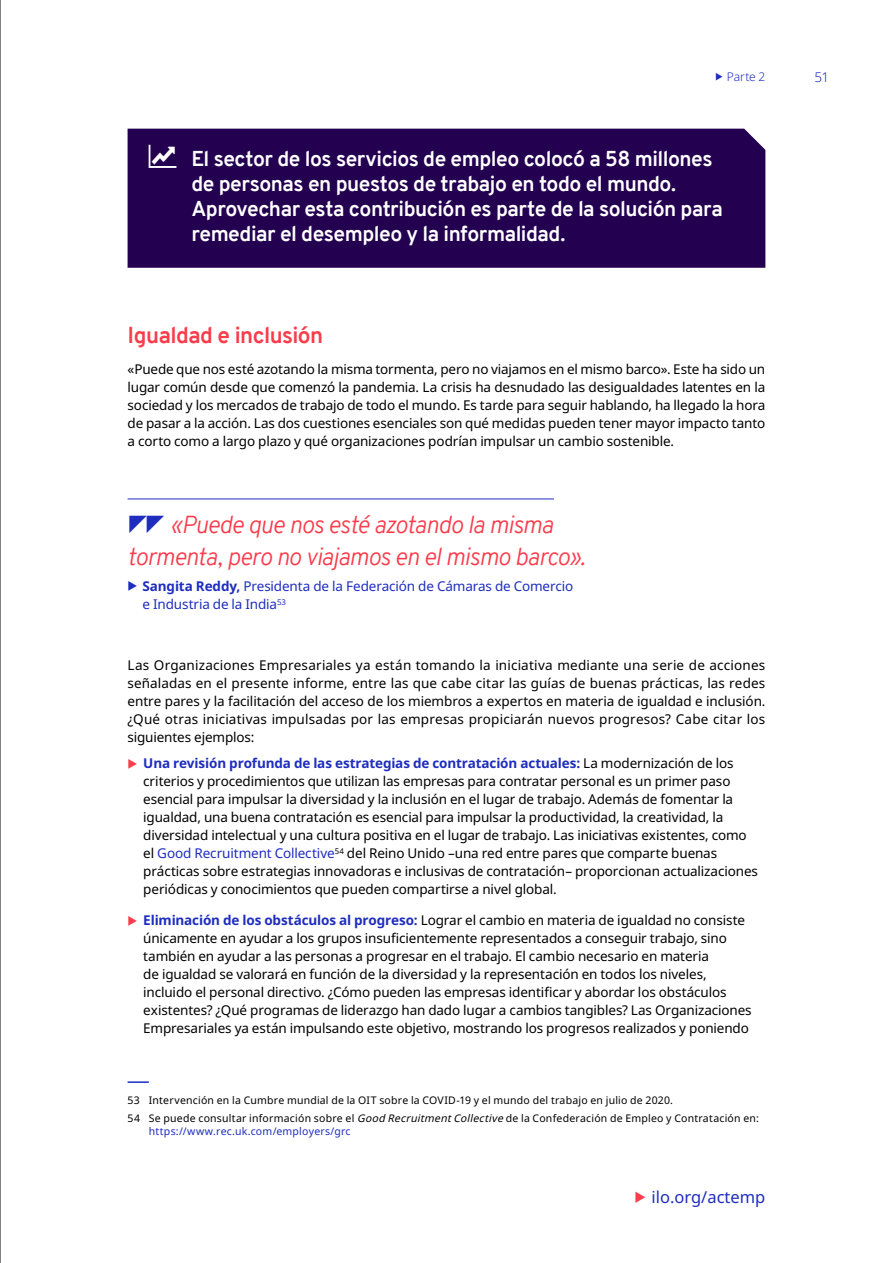
<style>
.page{position:relative;width:893px;height:1263px;background:#fff}
.page>*{position:absolute;margin:0;border:0;box-sizing:border-box;transform-origin:0 0}
.t1{font:italic 300 24px/31.5px "Overpass";letter-spacing:-.035em;color:#fa3c4b;text-align:center}
.t2{font:700 22.5px "Overpass";letter-spacing:-.025em;color:#fa3c4b}
.t3{font:700 21px/25.2px "Overpass";letter-spacing:-.025em;color:#fff}
.t4{font:16.5px "Noto Sans";color:#1e2dbe}
.t5{font:13.5px/18px "Noto Sans";letter-spacing:-.01em;color:#000;text-align:justify}
.t6{font:13.5px/18px "Noto Sans";letter-spacing:-.01em;color:#1e2dbe}
.t7{font:300 13.5px "Noto Sans";color:#1e2dbe}
.t8{font:300 12px "Noto Sans";letter-spacing:-.01em;color:#1e2dbe}
.t9{font:10.5px/17.7px "Noto Sans";letter-spacing:.02em;color:#000}
.t10{font:10.5px "Noto Sans";letter-spacing:.02em;color:#1e2dbe}
.s1{font-weight:700}
.s2{font-weight:700;color:#1e2dbe}
.s3{color:#1e2dbe}
.s4{font-style:italic}
</style>
<div class="page">
<div style="left:128px;top:129px;width:637px;height:139px;background:#230050"></div>
<hr style="left:128px;top:499px;width:426px;height:1px;background:#1e2dbe">
<hr style="left:128px;top:1081px;width:21px;height:2px;background:#1e2dbe">
<hr style="left:0;top:0;width:1px;height:1263px;background:#000">
<svg style="left:149px;top:144px;width:28px;height:24px"></svg>
<p class="t8" style="left:727px;top:68px;width:40px">Parte 2</p>
<p class="t7" style="left:814px;top:67px;width:16px">51</p>
<h3 class="t3" style="left:191px;top:146px;width:533px">El sector de los servicios de empleo colocó a 58 millones de personas en puestos de trabajo en todo el mundo.<br>Aprovechar esta contribución es parte de la solución para remediar el desempleo y la informalidad.</h3>
<h2 class="t2" style="left:128px;top:319px;width:197px">Igualdad e inclusión</h2>
<p class="t5" style="left:128px;top:360px;width:639px">«Puede que nos esté azotando la misma tormenta, pero no viajamos en el mismo barco». Este ha sido un lugar común desde que comenzó la pandemia. La crisis ha desnudado las desigualdades latentes en la sociedad y los mercados de trabajo de todo el mundo. Es tarde para seguir hablando, ha llegado la hora de pasar a la acción. Las dos cuestiones esenciales son qué medidas pueden tener mayor impacto tanto a corto como a largo plazo y qué organizaciones podrían impulsar un cambio sostenible.</p>
<h1 class="t1" style="left:128px;top:509px;width:459px">«Puede que nos esté azotando la misma tormenta, pero no viajamos en el mismo barco».</h1>
<p class="t6" style="left:142px;top:578px;width:432px"><span class="s1">Sangita Reddy,</span> Presidenta de la Federación de Cámaras de Comercio e Industria de la India<sup>53</sup></p>
<p class="t5" style="left:128px;top:656px;width:639px">Las Organizaciones Empresariales ya están tomando la iniciativa mediante una serie de acciones señaladas en el presente informe, entre las que cabe citar las guías de buenas prácticas, las redes entre pares y la facilitación del acceso de los miembros a expertos en materia de igualdad e inclusión. ¿Qué otras iniciativas impulsadas por las empresas propiciarán nuevos progresos? Cabe citar los siguientes ejemplos:</p>
<p class="t5" style="left:143px;top:755px;width:616px;text-align:left"><span class="s2">Una revisión profunda de las estrategias de contratación actuales:</span> La modernización de los criterios y procedimientos que utilizan las empresas para contratar personal es un primer paso esencial para impulsar la diversidad y la inclusión en el lugar de trabajo. Además de fomentar la igualdad, una buena contratación es esencial para impulsar la productividad, la creatividad, la diversidad intelectual y una cultura positiva en el lugar de trabajo. Las iniciativas existentes, como el <span class="s3">Good Recruitment Collective</span><sup>54</sup> del Reino Unido –una red entre pares que comparte buenas prácticas sobre estrategias innovadoras e inclusivas de contratación– proporcionan actualizaciones periódicas y conocimientos que pueden compartirse a nivel global.</p>
<p class="t5" style="left:143px;top:911px;width:610px;text-align:left"><span class="s2">Eliminación de los obstáculos al progreso:</span> Lograr el cambio en materia de igualdad no consiste únicamente en ayudar a los grupos insuficientemente representados a conseguir trabajo, sino también en ayudar a las personas a progresar en el trabajo. El cambio necesario en materia<br>de igualdad se valorará en función de la diversidad y la representación en todos los niveles, incluido el personal directivo. ¿Cómo pueden las empresas identificar y abordar los obstáculos existentes? ¿Qué programas de liderazgo han dado lugar a cambios tangibles? Las Organizaciones Empresariales ya están impulsando este objetivo, mostrando los progresos realizados y poniendo</p>
<p class="t9" style="left:128px;top:1092px;width:633px">53 Intervención en la Cumbre mundial de la OIT sobre la COVID-19 y el mundo del trabajo en julio de 2020.<br>54 Se puede consultar información sobre el <span class="s4">Good RecruitmentCollective</span>de la Confederación de Empleo y Contratación en:</p>
<p class="t10" style="left:149px;top:1124px;width:203px">https://www.rec.uk.com/employers/grc</p>
<p class="t4" style="left:652px;top:1185px;width:115px">ilo.org/actemp</p>
</div>
